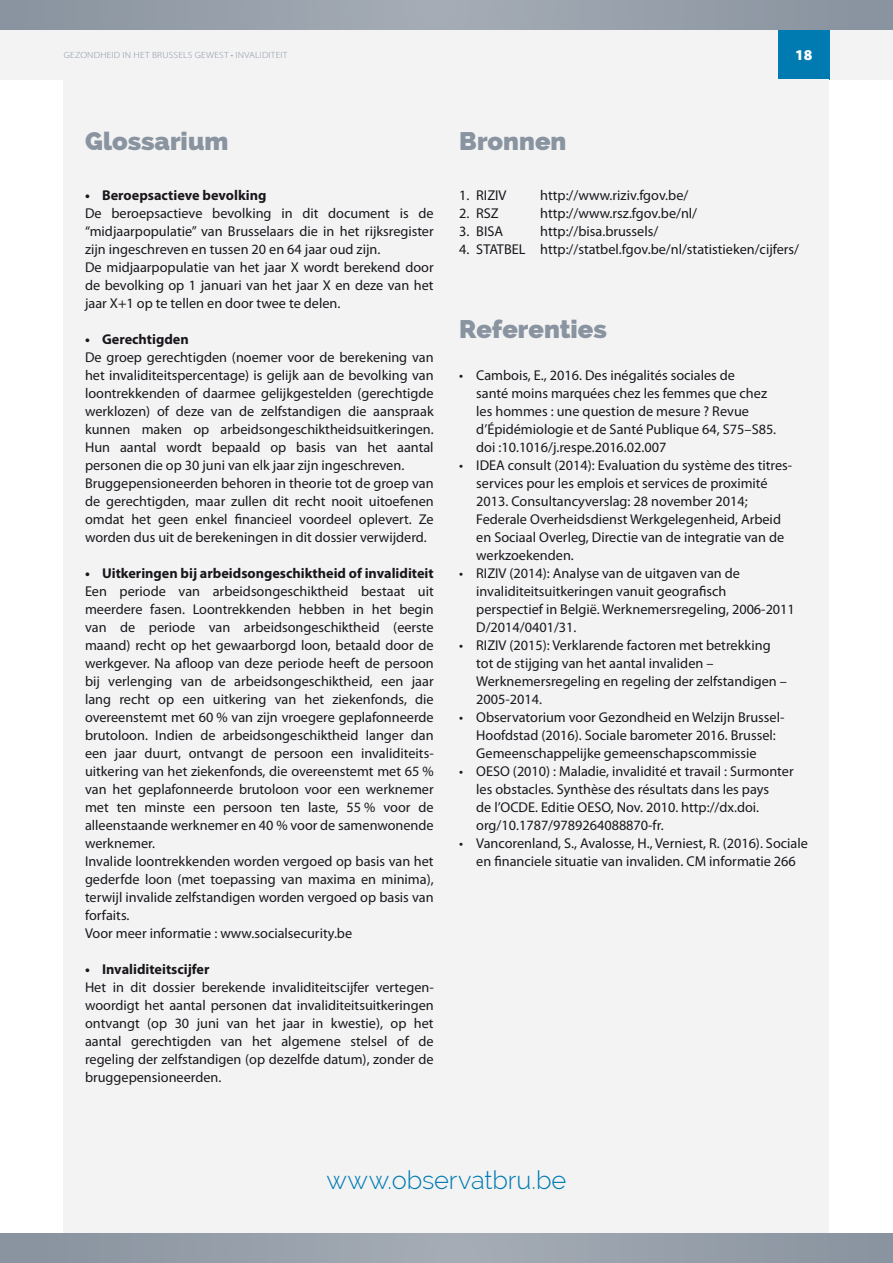
<style>
.page{position:relative;width:893px;height:1263px;background:#fff}
.page>*{position:absolute;margin:0;border:0;box-sizing:border-box;transform-origin:0 0}
.t1{font:800 25.5px "Raleway";color:#8994a0}
.t2{font:300 25.5px "Raleway";letter-spacing:-.005em;color:#007bb2}
.t3{font:900 15px "Myriad Pro";color:#fff}
.t4{font:14.25px/18px "Myriad Pro";color:#1a171c}
.t5{font:700 14.25px "Myriad Pro";color:#1a171c}
.t6{font:300 9px "Myriad Pro";letter-spacing:.02em;color:#8994a0;scale:1.1 1}
</style>
<div class="page">
<div style="left:0;top:0;width:893px;height:80px;background:#f3f3f4"></div>
<div style="left:778px;top:30px;width:51px;height:50px;background:#007bb2"></div>
<div style="left:0;top:0;width:893px;height:30px;background:linear-gradient(to bottom,#969faa,#969faa)"></div>
<div style="left:64px;top:80px;width:765px;height:1153px;background:#f3f3f4"></div>
<div style="left:0;top:1233px;width:893px;height:30px;background:linear-gradient(to bottom,#969faa,#969faa)"></div>
<p class="t6" style="left:64px;top:49px;width:205px">GEZONDHEID IN HET BRUSSELS GEWEST • INVALIDITEIT</p>
<p class="t3" style="left:795px;top:47px;width:19px">18</p>
<h1 class="t1" style="left:85px;top:127px;width:145px">Glossarium</h1>
<p class="t5" style="left:85px;top:185px;width:183px">• Beroepsactieve bevolking</p>
<p class="t4" style="left:85px;top:204px;width:350px">De beroepsactieve bevolking in dit document is de “midjaarpopulatie” van Brusselaars die in het rijksregister zijn ingeschreven en tussen 20 en 64 jaar oud zijn.<br>De midjaarpopulatie van het jaar X wordt berekend door de bevolking op 1 januari van het jaar X en deze van het jaar X+1 op te tellen en door twee te delen.</p>
<p class="t5" style="left:85px;top:329px;width:105px">• Gerechtigden</p>
<p class="t4" style="left:85px;top:348px;width:350px">De groep gerechtigden (noemer voor de berekening van het invaliditeitspercentage) is gelijk aan de bevolking van loontrekkenden of daarmee gelijkgestelden (gerechtigde werklozen) of deze van de zelfstandigen die aanspraak kunnen maken op arbeidsongeschiktheidsuitkeringen.<br>Hun aantal wordt bepaald op basis van het aantal personen die op 30 juni van elk jaar zijn ingeschreven.<br>Bruggepensioneerden behoren in theorie tot de groep van de gerechtigden, maar zullen dit recht nooit uitoefenen omdat het geen enkel financieel voordeel oplevert. Ze worden dus uit de berekeningen in dit dossier verwijderd.</p>
<p class="t5" style="left:85px;top:563px;width:350px">• Uitkeringen bij arbeidsongeschiktheid of invaliditeit</p>
<p class="t4" style="left:85px;top:582px;width:350px">Een periode van arbeidsongeschiktheid bestaat uit meerdere fasen. Loontrekkenden hebben in het begin van de periode van arbeidsongeschiktheid (eerste maand) recht op het gewaarborgd loon, betaald door de werkgever. Na afloop van deze periode heeft de persoon bij verlenging van de arbeidsongeschiktheid, een jaar lang recht op een uitkering van het ziekenfonds, die overeenstemt met 60 % van zijn vroegere geplafonneerde brutoloon. Indien de arbeidsongeschiktheid langer dan een jaar duurt, ontvangt de persoon een invaliditeits&shy;uitkering van het ziekenfonds, die overeenstemt met 65 % van het geplafonneerde brutoloon voor een werknemer met ten minste een persoon ten laste, 55 % voor de alleenstaande werknemer en 40 % voor de samenwonende werknemer.<br>Invalide loontrekkenden worden vergoed op basis van het gederfde loon (met toepassing van maxima en minima), terwijl invalide zelfstandigen worden vergoed op basis van forfaits.<br>Voor meer informatie : www.socialsecurity.be</p>
<p class="t5" style="left:85px;top:959px;width:126px">• Invaliditeitscijfer</p>
<p class="t4" style="left:85px;top:977px;width:350px;text-align:justify">Het in dit dossier berekende invaliditeitscijfer vertegen&shy;woordigt het aantal personen dat invaliditeitsuitkeringen ontvangt (op 30 juni van het jaar in kwestie), op het aantal gerechtigden van het algemene stelsel of de regeling der zelfstandigen (op dezelfde datum), zonder de bruggepensioneerden.</p>
<h1 class="t1" style="left:459px;top:127px;width:109px">Bronnen</h1>
<p class="t4" style="left:459px;top:186px;width:49px">1. RIZIV</p>
<p class="t4" style="left:540px;top:186px;width:150px">http://www.riziv.fgov.be/</p>
<p class="t4" style="left:459px;top:204px;width:41px">2. RSZ</p>
<p class="t4" style="left:540px;top:204px;width:158px">http://www.rsz.fgov.be/nl/</p>
<p class="t4" style="left:459px;top:222px;width:45px">3. BISA</p>
<p class="t4" style="left:540px;top:222px;width:119px">http://bisa.brussels/</p>
<p class="t4" style="left:459px;top:240px;width:341px">4. STATBEL http://statbel.fgov.be/nl/statistieken/cijfers/</p>
<h1 class="t1" style="left:459px;top:315px;width:149px">Referenties</h1>
<p class="t4" style="left:476px;top:366px;width:301px;text-indent:-17px">• Cambois, E., 2016. Des inégalités sociales de<br>santé moins marquées chez les femmes que chez les hommes : une question de mesure ? Revue d’Épidémiologie et de Santé Publique 64, S75–S85. doi :10.1016/j.respe.2016.02.007</p>
<p class="t4" style="left:476px;top:456px;width:317px;text-indent:-17px">• IDEA consult (2014): Evaluation du système des titres&shy;services pour les emplois et services de proximité 2013. Consultancyverslag: 28 november 2014; Federale Overheidsdienst Werkgelegenheid, Arbeid en Sociaal Overleg, Directie van de integratie van de werkzoekenden.</p>
<p class="t4" style="left:476px;top:564px;width:320px;text-indent:-17px">• RIZIV (2014): Analyse van de uitgaven van de invaliditeitsuitkeringen vanuit geografisch perspectief in België. Werknemersregeling, 2006-2011<br>D/2014/0401/31.</p>
<p class="t4" style="left:476px;top:636px;width:312px;text-indent:-17px">• RIZIV (2015): Verklarende factoren met betrekking tot de stijging van het aantal invaliden – Werknemersregeling en regeling der zelfstandigen – 2005-2014.</p>
<p class="t4" style="left:476px;top:708px;width:310px;text-indent:-17px">• Observatorium voor Gezondheid en Welzijn Brussel-<br>Hoofdstad (2016). Sociale barometer 2016. Brussel:<br>Gemeenschappelijke gemeenschapscommissie</p>
<p class="t4" style="left:476px;top:762px;width:319px;text-indent:-17px">• OESO (2010) : Maladie, invalidité et travail : Surmonter les obstacles. Synthèse des résultats dans les pays<br>de l’OCDE. Editie OESO, Nov. 2010. http://dx.doi. org/10.1787/9789264088870-fr.</p>
<p class="t4" style="left:459px;top:833px;width:350px;text-align:center">• Vancorenland, S., Avalosse, H., Verniest, R. (2016). Sociale en financiele situatie van invaliden. CM informatie 266</p>
<h1 class="t2" style="left:326px;top:1166px;width:242px">www.observatbru.be</h1>
</div>
